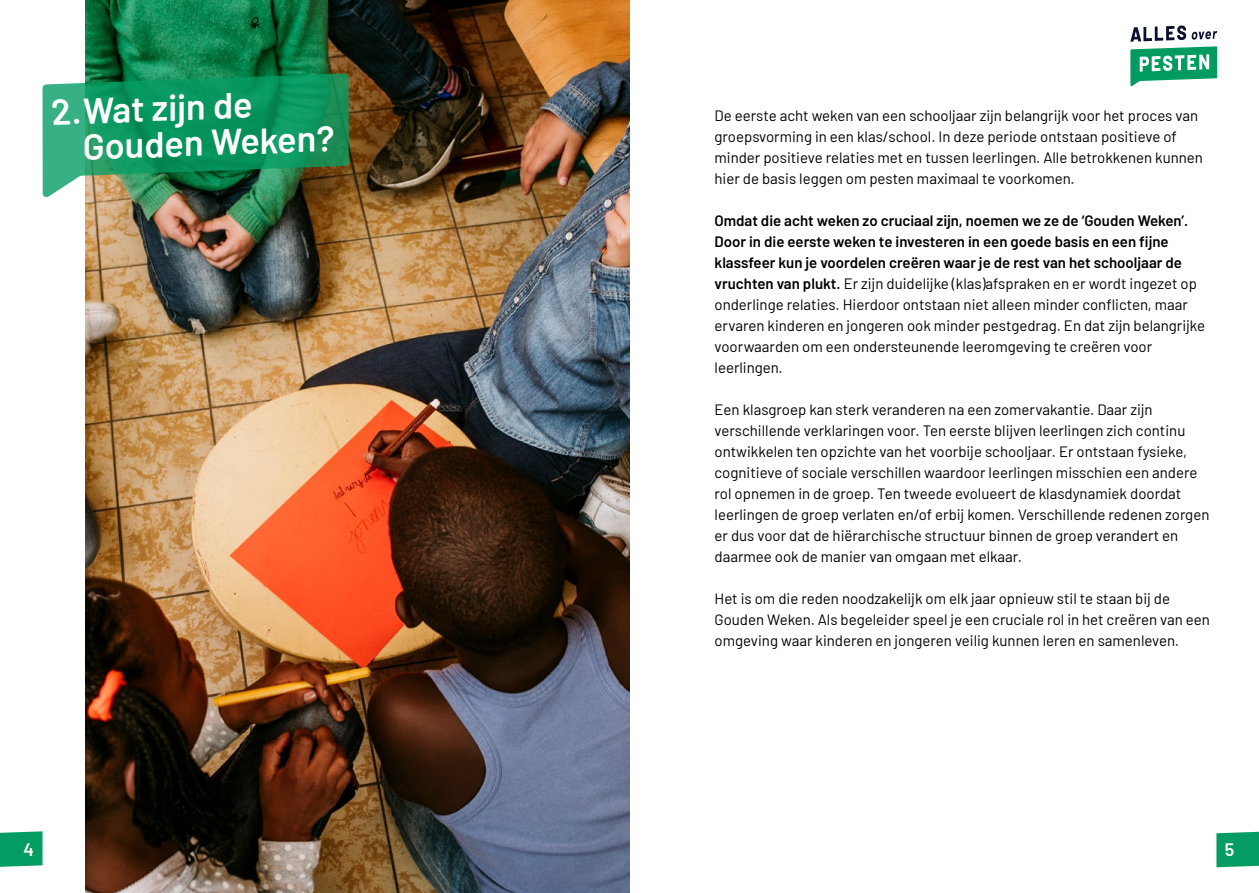
<style>
.page{position:relative;width:1259px;height:893px;background:#fff}
.page>*{position:absolute;margin:0;border:0;box-sizing:border-box;transform-origin:0 0}
.t1{font:600 36px/36px "Barlow";color:#fff}
.t2{font:600 18px "Barlow";color:#fff}
.t3{font:15px/21px "Barlow";color:#000}
.s1{font-weight:600}
</style>
<div class="page">
<img style="left:85px;top:0;width:544px;height:893px">
<svg style="left:43px;top:73px;width:306px;height:124px;background:#229260"></svg>
<svg style="left:1216px;top:831px;width:43px;height:36px;background:#16a36e"></svg>
<svg style="left:0;top:831px;width:43px;height:36px;background:#16a36e"></svg>
<svg style="left:1130px;top:26px;width:87px;height:60px"></svg>
<h1 class="t1" style="left:80px;top:90px;width:253px;text-indent:-29px;rotate:-2deg">2.Wat zij n de<br>Gouden Weken?</h1>
<p class="t3" style="left:714px;top:104px;width:490px">De eerste acht weken van een schooljaar zijn belangrijk voor het proces van groepsvorming in een klas/school. In deze periode ontstaan positieve of minder positieve relaties met en tussen leerlingen. Alle betrokkenen kunnen hier de basis leggen om pesten maximaal te voorkomen.</p>
<p class="t3" style="left:714px;top:209px;width:492px"><span class="s1">Omdat die acht weken zo cruciaal zijn, noemen we ze de ‘Gouden Weken’.<br>Door in die eerste weken te investeren in een goede basis en een fijne klassfeer kun je voordelen creëren waar je de rest van het schooljaar de vruchten van plukt.</span> Er zijn duidelijke (klas)afspraken en er wordt ingezet op onderlinge relaties. Hierdoor ontstaan niet alleen minder conflicten, maar ervaren kinderen en jongeren ook minder pestgedrag. En dat zijn belangrijke voorwaarden om een ondersteunende leeromgeving te creëren voor leerlingen.</p>
<p class="t3" style="left:714px;top:398px;width:496px">Een klasgroep kan sterk veranderen na een zomervakantie. Daar zijn verschillende verklaringen voor. Ten eerste blijven leerlingen zich continu ontwikkelen ten opzichte van het voorbije schooljaar. Er ontstaan fysieke, cognitieve of sociale verschillen waardoor leerlingen misschien een andere rol opnemen in de groep. Ten tweede evolueert de klasdynamiek doordat leerlingen de groep verlaten en/of erbij komen. Verschillende redenen zorgen er dus voor dat de hiërarchische structuur binnen de groep verandert en daarmee ook de manier van omgaan met elkaar.</p>
<p class="t3" style="left:714px;top:587px;width:497px">Het is om die reden noodzakelijk om elk jaar opnieuw stil te staan bij de<br>Gouden Weken. Als begeleider speel je een cruciale rol in het creëren van een omgeving waar kinderen en jongeren veilig kunnen leren en samenleven.</p>
<p class="t2" style="left:23px;top:836px;width:12px">4</p>
<p class="t2" style="left:1225px;top:836px;width:11px">5</p>
</div>
